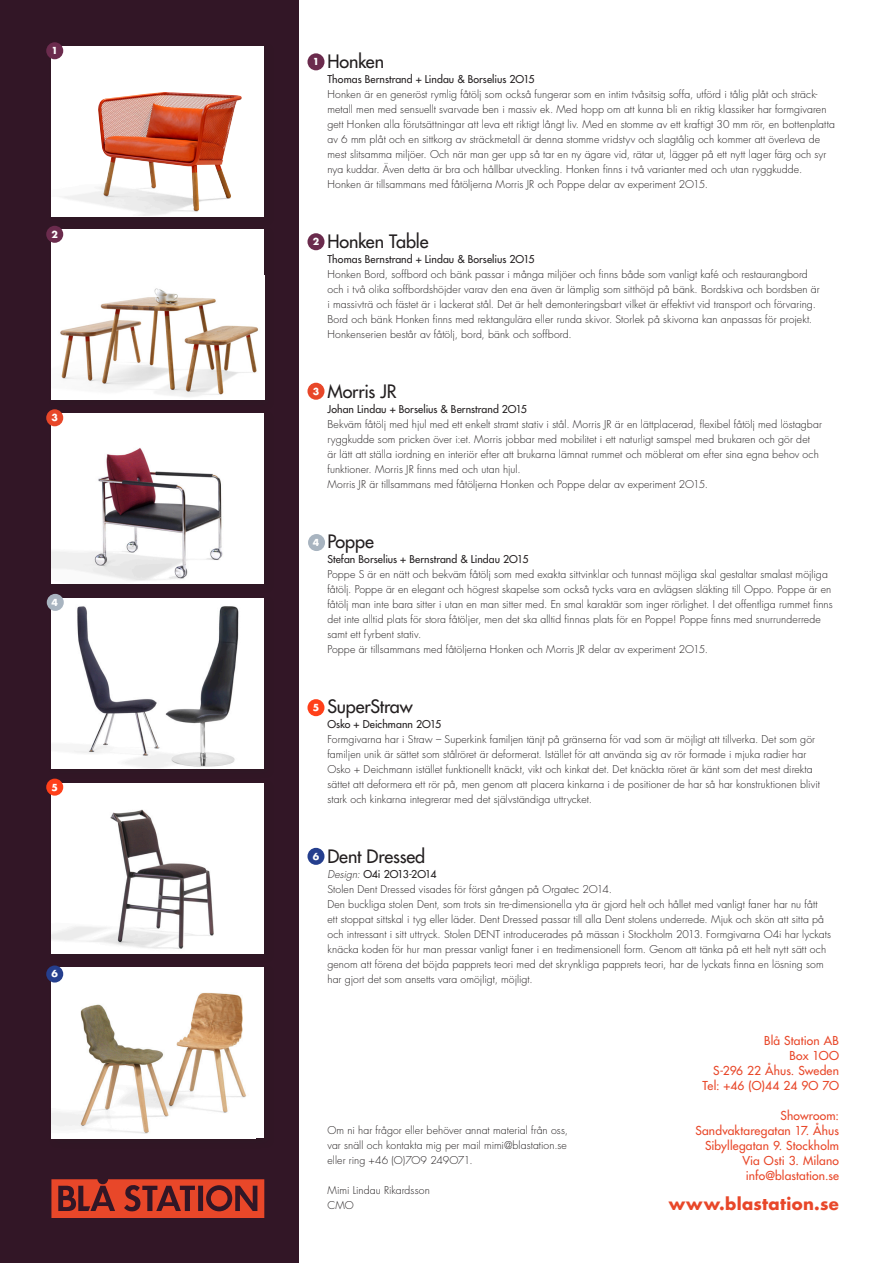
<style>
.page{position:relative;width:893px;height:1263px;background:#fff}
.page>*{position:absolute;margin:0;border:0;box-sizing:border-box;transform-origin:0 0}
.t1{font:18px "Futura";letter-spacing:-.01em;color:#231f20}
.t2{font:700 16.5px "Futura";letter-spacing:.02em;color:#e84729}
.t3{font:12px "Futura";letter-spacing:.015em;color:#e84729}
.t4{font:300 10.5px/15px "Futura";letter-spacing:.01em;color:#231f20}
.t5{font:10.5px "Futura";letter-spacing:.005em;color:#231f20}
.t6{font:10.5px "Futura";letter-spacing:-.045em;color:#231f20}
.t7{font:700 9.45px "Futura";color:#fff}
.s1{font-weight:300;font-style:italic}
</style>
<div class="page">
<div style="left:0;top:0;width:299px;height:1263px;background:#321626"></div>
<svg style="left:51px;top:1179px;width:213px;height:39px"></svg>
<div style="left:51px;top:46px;width:213px;height:170px;background:#fff"></div>
<img style="left:64px;top:92px;width:178px;height:124px">
<div style="left:48px;top:226px;width:227px;height:185px;background:#231f20;opacity:.24"></div>
<div style="left:51px;top:230px;width:213px;height:170px;background:#fff"></div>
<img style="left:60px;top:288px;width:198px;height:109px">
<div style="left:51px;top:598px;width:213px;height:170px;background:#fff"></div>
<img style="left:52px;top:599px;width:187px;height:169px">
<div style="left:48px;top:410px;width:227px;height:184px;background:#311625"></div>
<div style="left:51px;top:413px;width:213px;height:170px;background:#fff"></div>
<img style="left:51px;top:448px;width:172px;height:133px">
<div style="left:51px;top:783px;width:213px;height:170px;background:#fff"></div>
<img style="left:51px;top:795px;width:163px;height:154px">
<div style="left:48px;top:964px;width:227px;height:185px;background:#231f20;opacity:.24"></div>
<div style="left:51px;top:968px;width:213px;height:170px;background:#fff"></div>
<img style="left:51px;top:968px;width:196px;height:166px">
<div style="left:47px;top:594px;width:17px;height:17px;background:#a8b4c0;border-radius:50%"></div>
<div style="left:308px;top:534px;width:17px;height:17px;background:#a8b4c0;border-radius:50%"></div>
<div style="left:307px;top:699px;width:17px;height:17px;background:#ff401a;border-radius:50%"></div>
<div style="left:46px;top:779px;width:17px;height:17px;background:#ff401a;border-radius:50%"></div>
<div style="left:307px;top:848px;width:17px;height:17px;background:#253f8e;border-radius:50%"></div>
<div style="left:46px;top:965px;width:17px;height:17px;background:#253f8e;border-radius:50%"></div>
<div style="left:307px;top:383px;width:17px;height:17px;background:#e84729;border-radius:50%"></div>
<div style="left:46px;top:409px;width:17px;height:17px;background:#e84729;border-radius:50%"></div>
<div style="left:307px;top:233px;width:17px;height:17px;background:#6b2b4d;border-radius:50%"></div>
<div style="left:46px;top:226px;width:17px;height:17px;background:#6b2b4d;border-radius:50%"></div>
<div style="left:307px;top:53px;width:17px;height:17px;background:#6b2b4d;border-radius:50%"></div>
<div style="left:46px;top:42px;width:17px;height:17px;background:#6b2b4d;border-radius:50%"></div>
<p class="t7" style="left:52px;top:44px;width:8px">1</p>
<p class="t7" style="left:52px;top:227px;width:8px">2</p>
<p class="t7" style="left:52px;top:411px;width:8px">3</p>
<p class="t7" style="left:52px;top:596px;width:8px">4</p>
<p class="t7" style="left:51px;top:780px;width:8px">5</p>
<p class="t7" style="left:52px;top:967px;width:8px">6</p>
<p class="t7" style="left:313px;top:55px;width:8px">1</p>
<p class="t1" style="left:327px;top:50px;width:58px">Honken</p>
<p class="t5" style="left:327px;top:73px;width:209px">Thomas Bernstrand + Lindau &amp; Borselius 2O15</p>
<p class="t4" style="left:327px;top:87px;width:492px">Honken är en generöst rymlig fåtölj som också fungerar som en intim tvåsitsig soffa, utförd i tålig plåt och sträck-</p>
<p class="t4" style="left:327px;top:102px;width:509px">metall men med sensuellt svarvade ben i massiv ek. Med hopp om att kunna bli en riktig klassiker har formgivaren gett Honken alla förutsättningar att leva ett riktigt långt liv. Med en stomme av ett kraftigt 30 mm rör, en bottenplatta av 6 mm plåt och en sittkorg av sträckmetall är denna stomme vridstyv och slagtålig och kommer att överleva de mest slitsamma miljöer. Och när man ger upp så tar en ny ägare vid, rätar ut, lägger på ett nytt lager färg och syr nya kuddar. Även detta är bra och hållbar utveckling. Honken finns i två varianter med och utan ryggkudde.</p>
<p class="t4" style="left:327px;top:177px;width:382px">Honken är tillsammans med fåtöljerna Morris JR och Poppe delar av experiment 2O15.</p>
<p class="t7" style="left:313px;top:235px;width:8px">2</p>
<p class="t1" style="left:327px;top:230px;width:103px">Honken Table</p>
<p class="t5" style="left:327px;top:253px;width:209px">Thomas Bernstrand + Lindau &amp; Borselius 2O15</p>
<p class="t4" style="left:327px;top:267px;width:482px">Honken Bord, soffbord och bänk passar i många miljöer och finns både som vanligt kafé och restaurangbord</p>
<p class="t4" style="left:327px;top:282px;width:494px">och i två olika soffbordshöjder varav den ena även är lämplig som sitthöjd på bänk. Bordskiva och bordsben är</p>
<p class="t4" style="left:327px;top:297px;width:490px">i massivträ och fästet är i lackerat stål. Det är helt demonteringsbart vilket är effektivt vid transport och förvaring.<br>Bord och bänk Honken finns med rektangulära eller runda skivor. Storlek på skivorna kan anpassas för projekt.<br>Honkenserien består av fåtölj, bord, bänk och soffbord.</p>
<p class="t7" style="left:313px;top:384px;width:8px">3</p>
<p class="t1" style="left:327px;top:380px;width:71px">Morris JR</p>
<p class="t5" style="left:327px;top:403px;width:201px">Johan Lindau + Borselius &amp; Bernstrand 2O15</p>
<p class="t4" style="left:327px;top:417px;width:496px">Bekväm fåtölj med hjul med ett enkelt stramt stativ i stål. Morris JR är en lättplacerad, flexibel fåtölj med löstagbar ryggkudde som pricken över i:et. Morris jobbar med mobilitet i ett naturligt samspel med brukaren och gör det<br>är lätt att ställa iordning en interiör efter att brukarna lämnat rummet och möblerat om efter sina egna behov och funktioner. Morris JR finns med och utan hjul.</p>
<p class="t4" style="left:327px;top:477px;width:382px">Morris JR är tillsammans med fåtöljerna Honken och Poppe delar av experiment 2O15.</p>
<p class="t7" style="left:313px;top:536px;width:8px">4</p>
<p class="t1" style="left:327px;top:530px;width:48px">Poppe</p>
<p class="t5" style="left:327px;top:553px;width:202px">Stefan Borselius + Bernstrand &amp; Lindau 2O15</p>
<p class="t4" style="left:327px;top:567px;width:507px">Poppe S är en nätt och bekväm fåtölj som med exakta sittvinklar och tunnast möjliga skal gestaltar smalast möjliga fåtölj. Poppe är en elegant och högrest skapelse som också tycks vara en avlägsen släkting till Oppo. Poppe är en fåtölj man inte bara sitter i utan en man sitter med. En smal karaktär som inger rörlighet. I det offentliga rummet finns det inte alltid plats för stora fåtöljer, men det ska alltid finnas plats för en Poppe! Poppe finns med snurrunderrede samt ett fyrbent stativ.</p>
<p class="t4" style="left:327px;top:642px;width:382px">Poppe är tillsammans med fåtöljerna Honken och Morris JR delar av experiment 2O15.</p>
<p class="t7" style="left:313px;top:701px;width:8px">5</p>
<p class="t1" style="left:327px;top:695px;width:87px">SuperStraw</p>
<p class="t5" style="left:327px;top:718px;width:115px">Osko + Deichmann 2O15</p>
<p class="t4" style="left:327px;top:732px;width:489px">Formgivarna har i Straw – Superkink familjen tänjt på gränserna för vad som är möjligt att tillverka. Det som gör familjen unik är sättet som stålröret är deformerat. Istället för att använda sig av rör formade i mjuka radier har</p>
<p class="t4" style="left:327px;top:762px;width:494px">Osko + Deichmann istället funktionellt knäckt, vikt och kinkat det. Det knäckta röret är känt som det mest direkta sättet att deformera ett rör på, men genom att placera kinkarna i de positioner de har så har konstruktionen blivit stark och kinkarna integrerar med det självständiga uttrycket.</p>
<p class="t7" style="left:313px;top:849px;width:8px">6</p>
<p class="t1" style="left:327px;top:845px;width:99px">Dent Dressed</p>
<p class="t6" style="left:327px;top:868px;width:111px"><span class="s1">Design:</span> O4i 2O13-2O14</p>
<p class="t4" style="left:327px;top:882px;width:286px">Stolen Dent Dressed visades för först gången på Orgatec 2O14.</p>
<p class="t4" style="left:327px;top:897px;width:505px">Den buckliga stolen Dent, som trots sin tre-dimensionella yta är gjord helt och hållet med vanligt faner har nu fått<br>ett stoppat sittskal i tyg eller läder. Dent Dressed passar till alla Dent stolens underrede. Mjuk och skön att sitta på och intressant i sitt uttryck. Stolen DENT introducerades på mässan i Stockholm 2013. Formgivarna O4i har lyckats knäcka koden för hur man pressar vanligt faner i en tredimensionell form. Genom att tänka på ett helt nytt sätt och genom att förena det böjda papprets teori med det skrynkliga papprets teori, har de lyckats finna en lösning som har gjort det som ansetts vara omöjligt, möjligt.</p>
<p class="t4" style="left:327px;top:1123px;width:242px">Om ni har frågor eller behöver annat material från oss,</p>
<p class="t4" style="left:327px;top:1138px;width:241px">var snäll och kontakta mig per mail mimi@blastation.se</p>
<p class="t4" style="left:327px;top:1153px;width:147px">eller ring +46 (O)7O9 249O71.</p>
<p class="t4" style="left:327px;top:1183px;width:104px">Mimi Lindau Rikardsson</p>
<p class="t4" style="left:327px;top:1198px;width:28px">CMO</p>
<p class="t3" style="left:764px;top:1033px;width:76px">Blå Station AB</p>
<p class="t3" style="left:790px;top:1048px;width:51px">Box 1OO</p>
<p class="t3" style="left:713px;top:1063px;width:127px">S-296 22 Åhus. Sweden</p>
<p class="t3" style="left:703px;top:1078px;width:138px">Tel: +46 (O)44 24 9O 7O</p>
<p class="t3" style="left:780px;top:1108px;width:60px">Showroom:</p>
<p class="t3" style="left:695px;top:1123px;width:145px">Sandvaktaregatan 17. Åhus</p>
<p class="t3" style="left:705px;top:1138px;width:135px">Sibyllegatan 9. Stockholm</p>
<p class="t3" style="left:742px;top:1153px;width:98px">Via Osti 3. Milano</p>
<p class="t3" style="left:746px;top:1168px;width:95px">info@blastation.se</p>
<p class="t2" style="left:669px;top:1192px;width:172px">www.blastation.se</p>
</div>
